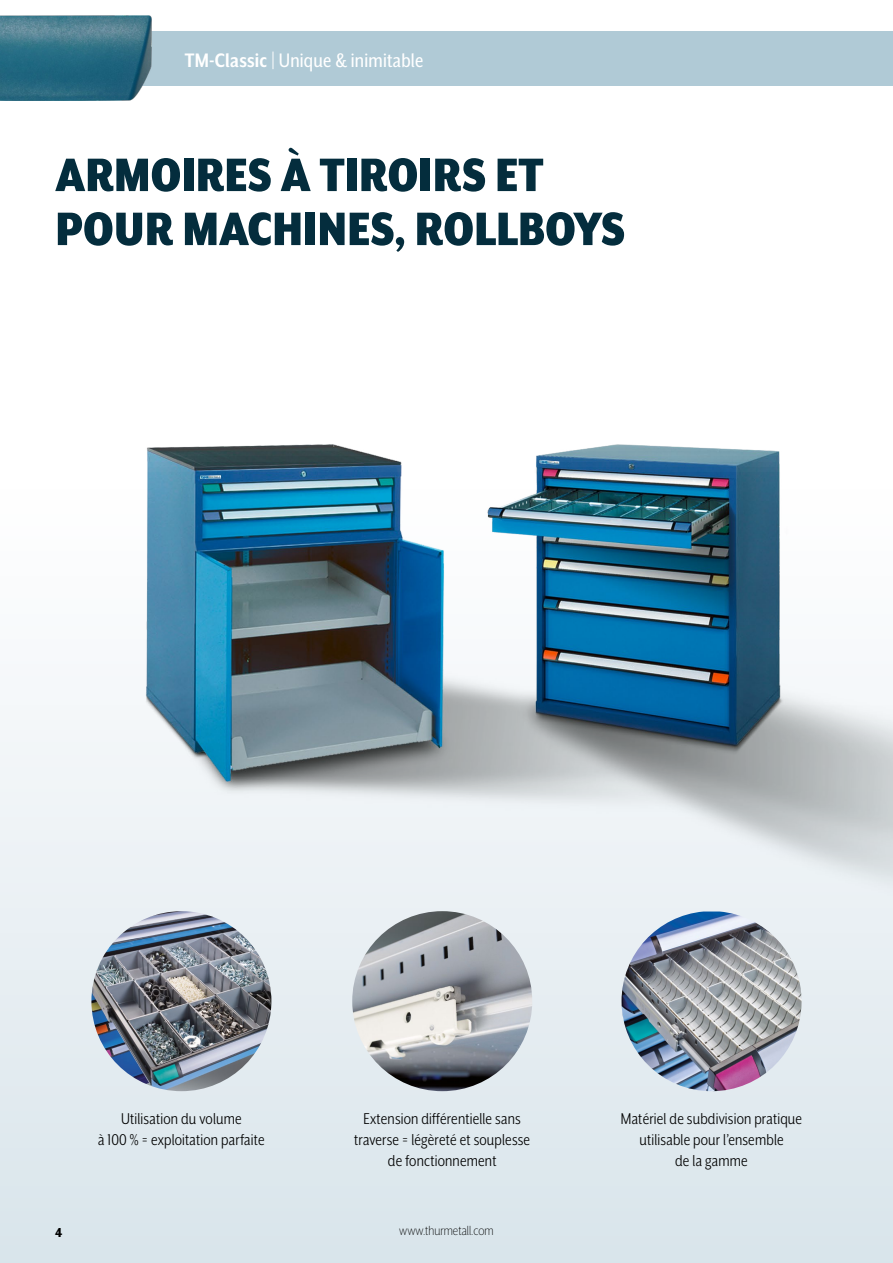
<style>
.page{position:relative;width:893px;height:1263px;background:#fff}
.page>*{position:absolute;margin:0;border:0;box-sizing:border-box;transform-origin:0 0}
.t1{font:900 54px/54px "Mr Eaves XL San Nar OT";color:#042d3d}
.t2{font:22.5px "Mr Eaves XL San Nar OT";letter-spacing:.01em;color:#fff}
.t3{font:18px/21px "Mr Eaves XL San Nar OT";letter-spacing:.01em;color:#000;text-align:center}
.t4{font:300 15px "Mr Eaves XL San Nar OT";color:#000}
.t5{font:800 15px "Mr Eaves XL San Nar OT";color:#000}
.s1{font-weight:700}
</style>
<div class="page">
<div style="left:0;top:479px;width:893px;height:784px;background:#dde8ed"></div>
<img style="left:0;top:15px;width:893px;height:1077px">
<div style="left:0;top:32px;width:893px;height:54px;background:#b0cad6"></div>
<img style="left:0;top:16px;width:152px;height:85px">
<img style="left:352px;top:911px;width:180px;height:180px;border-radius:90px">
<img style="left:91px;top:911px;width:180px;height:180px;border-radius:90px">
<img style="left:621px;top:911px;width:180px;height:180px">
<p class="t2" style="left:185px;top:48px;width:240px"><span class="s1">TM-Classic</span> | Unique &amp; inimitable</p>
<h1 class="t1" style="left:55px;top:147px;width:571px">ARMOIRES À TIROIRS ET<br>POUR MACHINES, ROLLBOYS</h1>
<p class="t3" style="left:98px;top:1108px;width:168px">Utilisation du volume<br>à 100 % = exploitation parfaite</p>
<p class="t3" style="left:354px;top:1108px;width:177px">Extension différentielle sans traverse = légèreté et souplesse de fonctionnement</p>
<p class="t3" style="left:621px;top:1108px;width:183px">Matériel de subdivision pratique utilisable pour l’ensemble<br>de la gamme</p>
<p class="t5" style="left:55px;top:1224px;width:9px">4</p>
<p class="t4" style="left:399px;top:1223px;width:96px">www.thurmetall.com</p>
</div>
